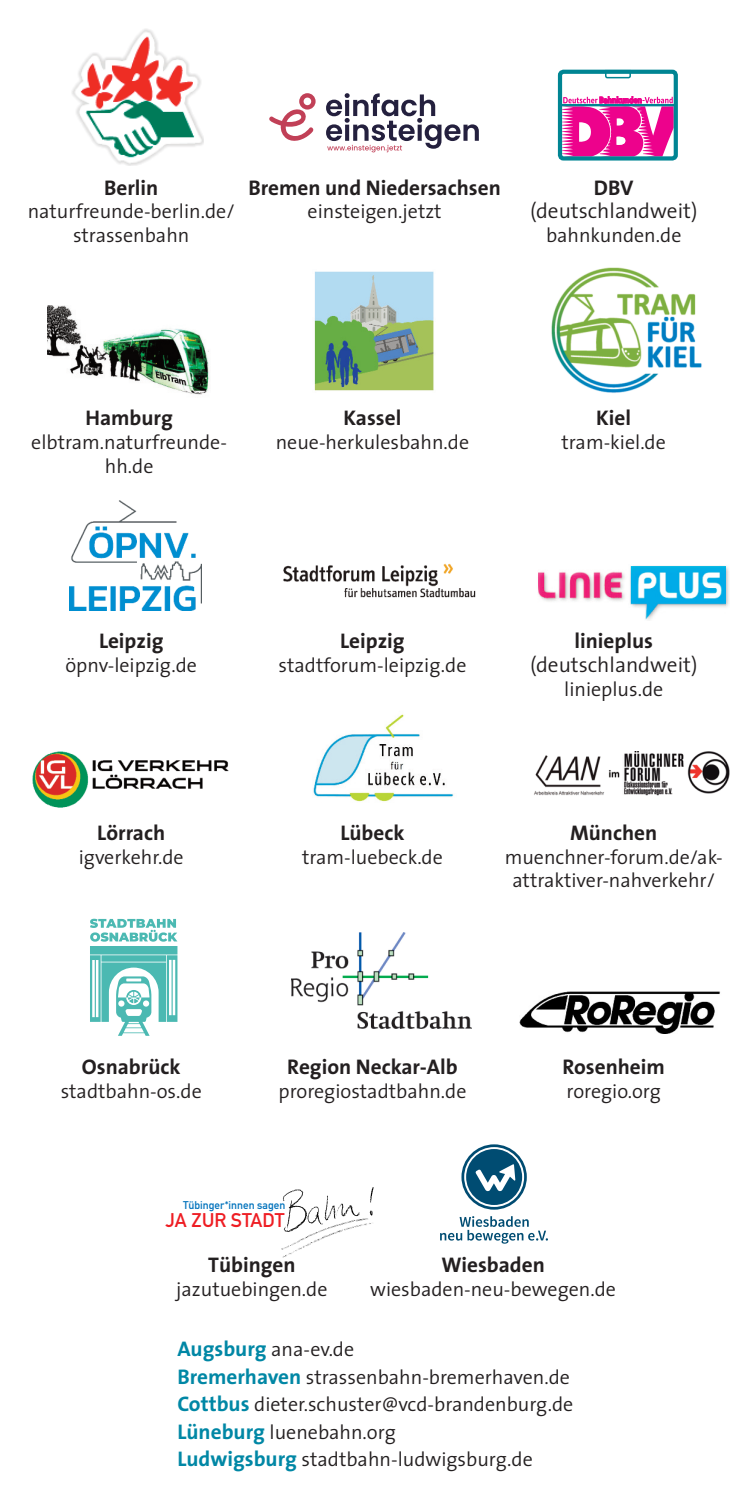
<style>
.page{position:relative;width:745px;height:1489px;background:#fff}
.page>*{position:absolute;margin:0;border:0;box-sizing:border-box;transform-origin:0 0}
.t1{font:700 21.25px "The Sans";color:#231f20}
.t2{font:300 21.25px "The Sans";color:#231f20}
.t3{font:300 20px/27.5px "The Sans";color:#231f20;text-align:center}
.t4{font:19.5px "DIN Mittelschrift+MNGHIW";color:#ee1d23}
.t5{font:11px "DIN Mittelschrift+MNGHIW";color:#0072bc}
.s1{font-weight:700;font-size:21.25px;color:#0087a5}
</style>
<div class="page">
<img style="left:32px;top:751px;width:197px;height:57px">
<img style="left:313px;top:714px;width:141px;height:88px">
<img style="left:534px;top:751px;width:195px;height:45px">
<img style="left:72px;top:29px;width:131px;height:137px">
<svg style="left:269px;top:93px;width:46px;height:48px"></svg>
<svg style="left:326px;top:93px;width:152px;height:59px"></svg>
<div style="left:557px;top:70px;width:120px;height:90px;border:4px solid #008593;border-radius:4px"></div>
<svg style="left:604px;top:69px;width:27px;height:10px"></svg>
<hr style="left:559px;top:104px;width:116px;height:2px;background:#008593">
<svg style="left:561px;top:96px;width:112px;height:61px"></svg>
<img style="left:48px;top:305px;width:162px;height:90px">
<img style="left:314px;top:271px;width:120px;height:120px">
<img style="left:551px;top:267px;width:151px;height:126px">
<img style="left:69px;top:500px;width:133px;height:110px">
<img style="left:283px;top:563px;width:193px;height:35px">
<img style="left:538px;top:566px;width:190px;height:54px">
<svg style="left:90px;top:918px;width:87px;height:117px"></svg>
<img style="left:291px;top:932px;width:180px;height:96px">
<img style="left:519px;top:991px;width:201px;height:42px">
<img style="left:283px;top:1187px;width:91px;height:30px">
<img style="left:281px;top:1217px;width:90px;height:41px">
<svg style="left:440px;top:1216px;width:107px;height:27px"></svg>
<svg style="left:461px;top:1144px;width:65px;height:65px"></svg>
<svg style="left:464px;top:1146px;width:59px;height:60px"></svg>
<p class="t1" style="left:104px;top:179px;width:56px">Berlin</p>
<p class="t3" style="left:28px;top:202px;width:208px;line-height:23.8px">naturfreunde-berlin.de/ strassenbahn</p>
<p class="t1" style="left:248px;top:179px;width:254px">Bremen und Niedersachsen</p>
<p class="t3" style="left:307px;top:200px;width:135px">einsteigen.jetzt</p>
<p class="t1" style="left:593px;top:179px;width:41px">DBV</p>
<p class="t2" style="left:529px;top:204px;width:169px">(deutschlandweit)</p>
<p class="t3" style="left:545px;top:224px;width:137px">bahnkunden.de</p>
<p class="t1" style="left:85px;top:409px;width:89px">Hamburg</p>
<p class="t3" style="left:31px;top:432px;width:197px;line-height:23.8px">elbtram.naturfreunde&shy;hh.de</p>
<p class="t1" style="left:343px;top:409px;width:59px">Kassel</p>
<p class="t3" style="left:275px;top:430px;width:195px">neue-herkulesbahn.de</p>
<p class="t1" style="left:596px;top:409px;width:36px">Kiel</p>
<p class="t3" style="left:561px;top:430px;width:106px">tram-kiel.de</p>
<p class="t1" style="left:99px;top:632px;width:66px">Leipzig</p>
<p class="t3" style="left:65px;top:654px;width:133px">öpnv-leipzig.de</p>
<p class="t1" style="left:97px;top:824px;width:69px">Lörrach</p>
<p class="t3" style="left:79px;top:845px;width:106px">igverkehr.de</p>
<p class="t1" style="left:340px;top:632px;width:66px">Leipzig</p>
<p class="t3" style="left:278px;top:654px;width:189px">stadtforum-leipzig.de</p>
<p class="t1" style="left:574px;top:632px;width:80px">linieplus</p>
<p class="t2" style="left:529px;top:657px;width:169px">(deutschlandweit)</p>
<p class="t3" style="left:564px;top:677px;width:100px">linieplus.de</p>
<p class="t1" style="left:340px;top:824px;width:66px">Lübeck</p>
<p class="t3" style="left:302px;top:845px;width:142px">tram-luebeck.de</p>
<p class="t1" style="left:569px;top:824px;width:89px">München</p>
<p class="t3" style="left:504px;top:847px;width:219px;line-height:23.8px">muenchner-forum.de/ak&shy;attraktiver-nahverkehr/</p>
<p class="t1" style="left:82px;top:1058px;width:100px">Osnabrück</p>
<p class="t3" style="left:61px;top:1079px;width:142px">stadtbahn-os.de</p>
<p class="t1" style="left:287px;top:1058px;width:172px">Region Neckar-Alb</p>
<p class="t3" style="left:278px;top:1079px;width:189px">proregiostadtbahn.de</p>
<p class="t1" style="left:562px;top:1058px;width:104px">Rosenheim</p>
<p class="t3" style="left:566px;top:1079px;width:96px">roregio.org</p>
<p class="t5" style="left:183px;top:1201px;width:104px">Tübinger*innen sagen</p>
<p class="t4" style="left:165px;top:1213px;width:120px">JA ZUR STADT</p>
<p class="t1" style="left:208px;top:1256px;width:89px">Tübingen</p>
<p class="t3" style="left:176px;top:1277px;width:153px">jazutuebingen.de</p>
<p class="t1" style="left:441px;top:1256px;width:105px">Wiesbaden</p>
<p class="t3" style="left:370px;top:1277px;width:247px">wiesbaden-neu-bewegen.de</p>
<p class="t3" style="left:177px;top:1337px;width:397px;text-align:left"><span class="s1">Augsburg</span> ana-ev.de<br><span class="s1">Bremerhaven</span> strassenbahn-bremerhaven.de <span class="s1">Cottbus</span> dieter.schuster@vcd-brandenburg.de <span class="s1">Lüneburg</span> luenebahn.org<br><span class="s1">Ludwigsburg</span> stadtbahn-ludwigsburg.de</p>
</div>
